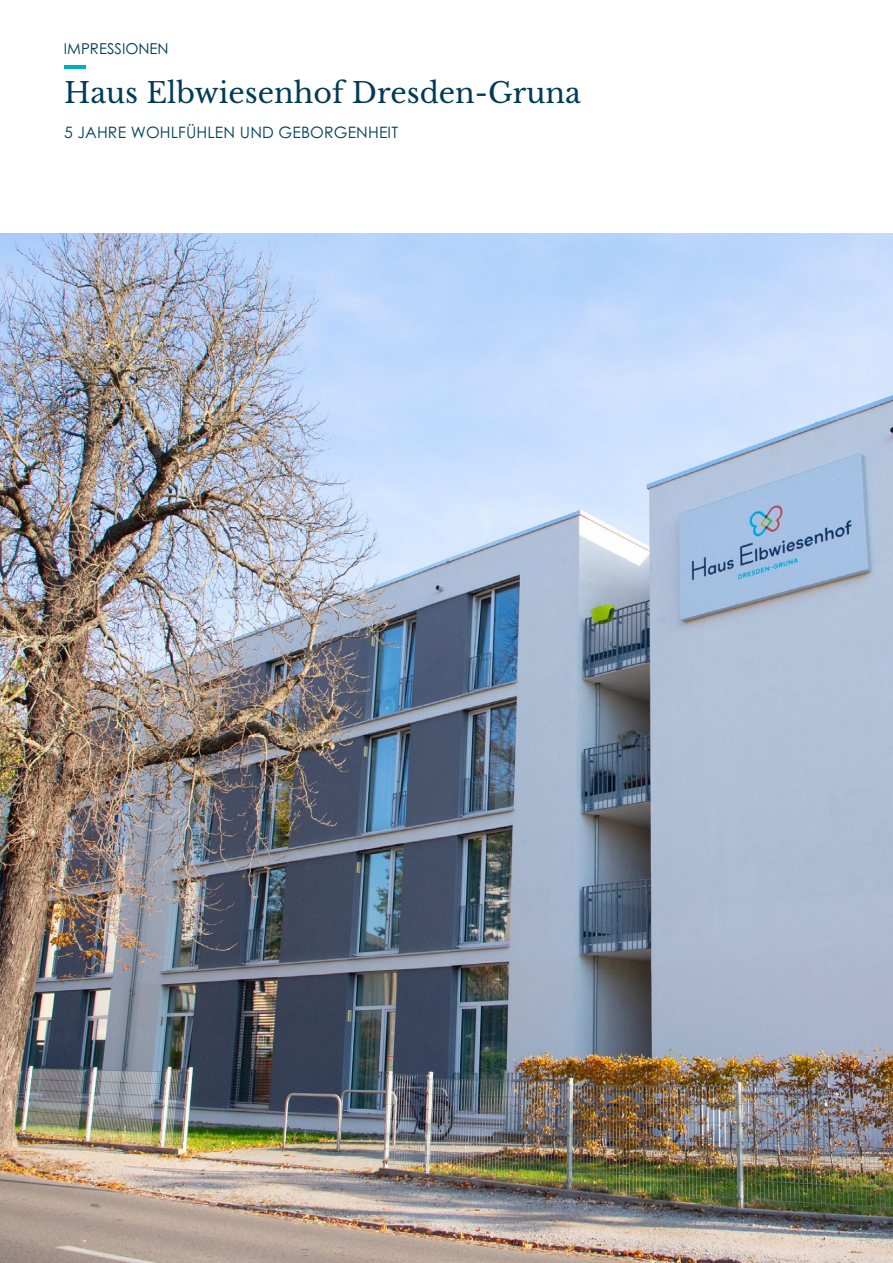
<style>
.page{position:relative;width:893px;height:1263px;background:#fff}
.page>*{position:absolute;margin:0;border:0;box-sizing:border-box;transform-origin:0 0}
.t1{font:28.5px "Libre Baskerville";color:#003b57}
.t2{font:15.75px "Century Gothic Pro";letter-spacing:.01em;color:#004460}
.t3{font:15px "Century Gothic Pro";color:#003b57}
</style>
<div class="page">
<img style="left:0;top:234px;width:893px;height:1029px">
<hr style="left:64px;top:65px;width:22px;height:4px;background:#00aec2">
<p class="t3" style="left:64px;top:39px;width:106px">IMPRESSIONEN</p>
<h1 class="t1" style="left:64px;top:75px;width:518px">Haus Elbwiesenhof Dresden-Gruna</h1>
<p class="t2" style="left:64px;top:123px;width:335px">5 JAHRE WOHLFÜHLEN UND GEBORGENHEIT</p>
</div>
